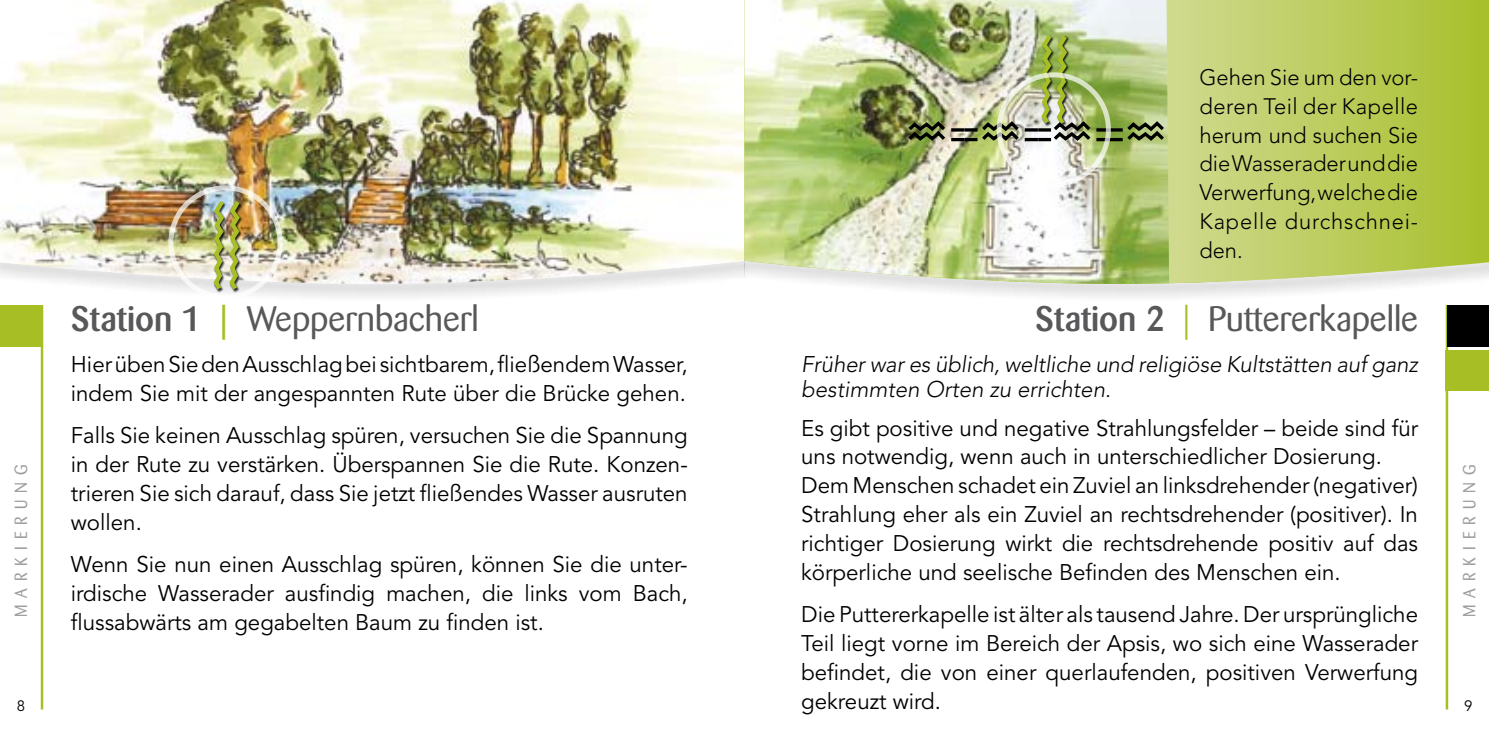
<style>
.page{position:relative;width:1489px;height:745px;background:#fff}
.page>*{position:absolute;margin:0;border:0;box-sizing:border-box;transform-origin:0 0}
.t1{font:35px "Barmeno";color:#58585a}
.t2{font:22.5px/28.8px "Avenir";color:#000;text-align:justify}
.t3{font:italic 300 22.5px/25px "Avenir";letter-spacing:-.005em;color:#000}
.t4{font:300 22.25px/28.8px "Avenir";color:#000;text-align:justify}
.t5{font:17.5px "Barmeno";letter-spacing:.44em;color:#9c9d9f;scale:.9 1}
.t6{font:15px "Avenir";color:#000}
.s1{font-weight:500}
.s2{font-weight:500;color:#a7bf25}
.s3{color:#a7bf25}
</style>
<div class="page">
<div style="left:0;top:250px;width:744px;height:51px;background:#000;opacity:.75"></div>
<div style="left:0;top:305px;width:42px;height:41px;background:#a7bf25"></div>
<hr style="left:41px;top:305px;width:2px;height:404px;background:#a7bf25">
<div style="left:744px;top:250px;width:744px;height:51px;background:#000;opacity:.75"></div>
<div style="left:744px;top:250px;width:17px;height:51px;background:#fff"></div>
<hr style="left:1445px;top:305px;width:2px;height:404px;background:#a7bf25">
<div style="left:1447px;top:305px;width:41px;height:41px;background:#000"></div>
<div style="left:1445px;top:350px;width:43px;height:40px;background:#a7bf25"></div>
<img style="left:0;top:0;width:744px;height:196px">
<img style="left:744px;top:0;width:422px;height:196px">
<svg style="left:1166px;top:0;width:322px;height:196px;background:#bccc5e"></svg>
<img style="left:904px;top:30px;width:263px;height:113px">
<div style="left:996px;top:72px;width:114px;height:114px;border:5px solid #fff;border-radius:50%"></div>
<div style="left:168px;top:185px;width:114px;height:114px;border:5px solid #fff;border-radius:50%"></div>
<img style="left:0;top:196px;width:1488px;height:98px">
<p class="t4" style="left:1199px;top:63px;width:220px">Gehen Sie um den vor&shy;deren Teil der Kapelle herum und suchen Sie die Wasserader und die Verwerfung, welche die Kapelle durchschnei&shy;den.</p>
<h1 class="t1" style="left:71px;top:299px;width:409px"><span class="s1">Station 1</span> <span class="s2">|</span> Weppernbacherl</h1>
<h1 class="t1" style="left:1035px;top:299px;width:384px"><span class="s1">Station 2</span> <span class="s3">|</span> Puttererkapelle</h1>
<p class="t3" style="left:801px;top:351px;width:618px">Früher war es üblich, weltliche und religiöse Kultstätten auf ganz bestimmten Orten zu errichten.</p>
<p class="t2" style="left:801px;top:414px;width:618px;text-align:left">Es gibt positive und negative Strahlungsfelder – beide sind für uns notwendig, wenn auch in unterschiedlicher Dosierung.<br>Dem Menschen schadet ein Zuviel an linksdrehender (negativer)<br>Strahlung eher als ein Zuviel an rechtsdrehender (positiver). In richtiger Dosierung wirkt die rechtsdrehende positiv auf das körperliche und seelische Befinden des Menschen ein.</p>
<p class="t2" style="left:801px;top:600px;width:618px">Die Puttererkapelle ist älter als tausend Jahre. Der ursprüngliche Teil liegt vorne im Bereich der Apsis, wo sich eine Wasserader befindet, die von einer querlaufenden, positiven Verwerfung gekreuzt wird.</p>
<p class="t2" style="left:71px;top:350px;width:618px">Hier üben Sie den Ausschlag bei sichtbarem, fließendem Wasser, indem Sie mit der angespannten Rute über die Brücke gehen.</p>
<p class="t2" style="left:71px;top:421px;width:618px">Falls Sie keinen Ausschlag spüren, versuchen Sie die Spannung in der Rute zu verstärken. Überspannen Sie die Rute. Konzen&shy;trieren Sie sich darauf, dass Sie jetzt fließendes Wasser ausruten wollen.</p>
<p class="t2" style="left:71px;top:550px;width:618px">Wenn Sie nun einen Ausschlag spüren, können Sie die unter&shy;irdische Wasserader ausfindig machen, die links vom Bach, flussabwärts am gegabelten Baum zu finden ist.</p>
<p class="t5" style="left:11px;top:617px;width:171px;rotate:-90deg">MARKIERUNG</p>
<p class="t5" style="left:1459px;top:617px;width:171px;rotate:-90deg">MARKIERUNG</p>
<p class="t6" style="left:17px;top:696px;width:10px">8</p>
<p class="t6" style="left:1463px;top:696px;width:10px">9</p>
</div>
